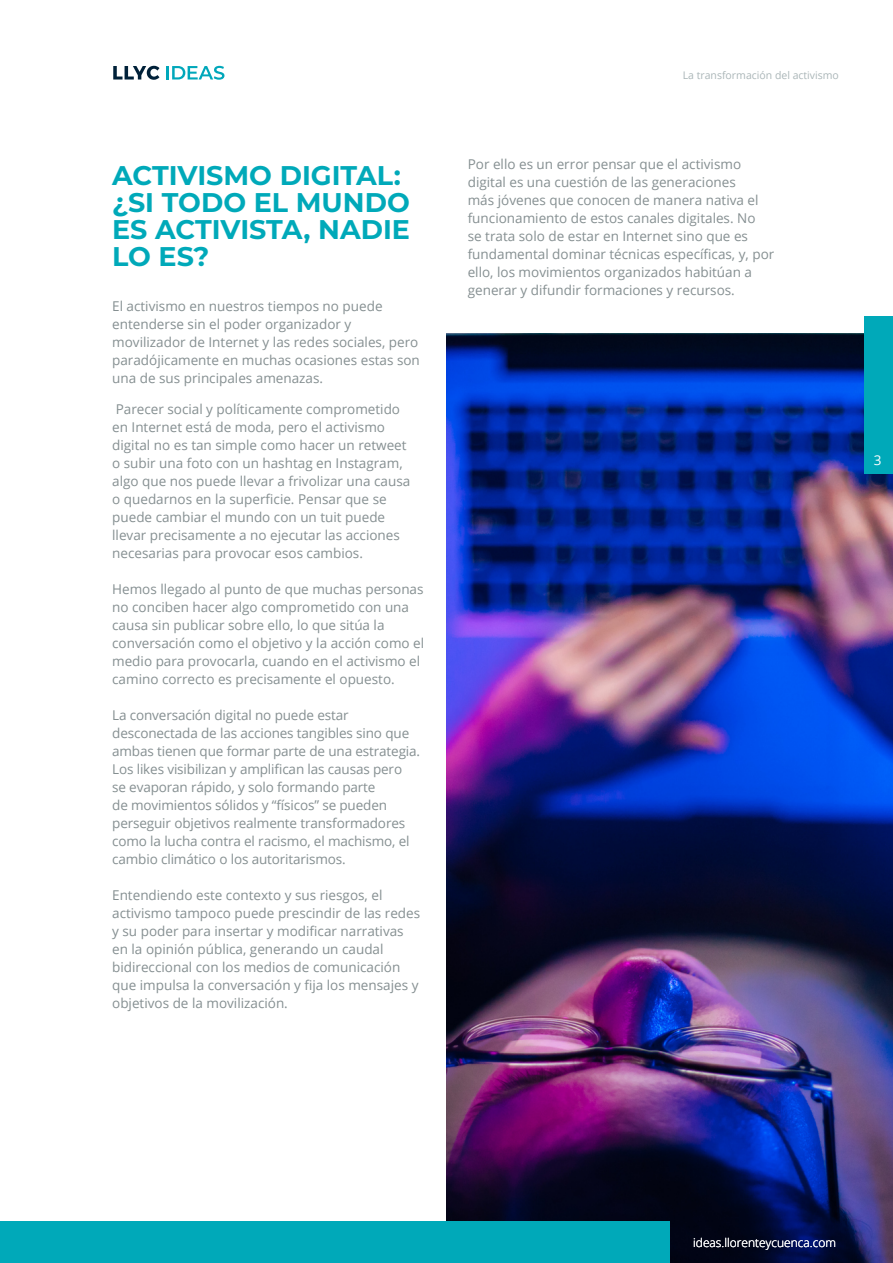
<style>
.page{position:relative;width:893px;height:1263px;background:#fff}
.page>*{position:absolute;margin:0;border:0;box-sizing:border-box;transform-origin:0 0}
.t1{font:700 27px/27px "Montserrat";color:#00a9b9}
.t2{font:13.5px/18px "Open Sans";color:#858f91}
.t3{font:13.5px "Open Sans";color:#fff}
.t4{font:300 12px "Open Sans";color:#fff}
.t5{font:10.5px "Open Sans";color:#aab6b8}
</style>
<div class="page">
<img style="left:446px;top:334px;width:447px;height:929px">
<div style="left:864px;top:316px;width:29px;height:158px;background:#00a9b9"></div>
<div style="left:0;top:1221px;width:669px;height:42px;background:#00a9b9"></div>
<svg style="left:166px;top:66px;width:58px;height:14px"></svg>
<svg style="left:113px;top:66px;width:46px;height:14px"></svg>
<h1 class="t1" style="left:112px;top:160px;width:299px">ACTIVISMO DIGITAL: ¿SI TODO EL MUNDO<br>ES ACTIVISTA, NADIE<br>LO ES?</h1>
<p class="t2" style="left:112px;top:296px;width:309px">El activismo en nuestros tiempos no puede entenderse sin el poder organizador y movilizador de Internet y las redes sociales, pero paradójicamente en muchas ocasiones estas son una de sus principales amenazas.</p>
<p class="t2" style="left:112px;top:400px;width:300px">Parecer social y políticamente comprometido en Internet está de moda, pero el activismo digital no es tan simple como hacer un retweet o subir una foto con un hashtag en Instagram, algo que nos puede llevar a frivolizar una causa o quedarnos en la superficie. Pensar que se puede cambiar el mundo con un tuit puede llevar precisamente a no ejecutar las acciones necesarias para provocar esos cambios.</p>
<p class="t2" style="left:112px;top:580px;width:314px">Hemos llegado al punto de que muchas personas no conciben hacer algo comprometido con una causa sin publicar sobre ello, lo que sitúa la conversación como el objetivo y la acción como el medio para provocarla, cuando en el activismo el camino correcto es precisamente el opuesto.</p>
<p class="t2" style="left:112px;top:706px;width:309px">La conversación digital no puede estar desconectada de las acciones tangibles sino que ambas tienen que formar parte de una estrategia.<br>Los likes visibilizan y amplifican las causas pero<br>se evaporan rápido, y solo formando parte<br>de movimientos sólidos y “físicos” se pueden perseguir objetivos realmente transformadores como la lucha contra el racismo, el machismo, el cambio climático o los autoritarismos.</p>
<p class="t2" style="left:112px;top:886px;width:310px">Entendiendo este contexto y sus riesgos, el activismo tampoco puede prescindir de las redes y su poder para insertar y modificar narrativas en la opinión pública, generando un caudal bidireccional con los medios de comunicación que impulsa la conversación y fija los mensajes y objetivos de la movilización.</p>
<p class="t5" style="left:683px;top:68px;width:158px">La transformación del activismo</p>
<p class="t2" style="left:468px;top:154px;width:308px">Por ello es un error pensar que el activismo digital es una cuestión de las generaciones<br>más jóvenes que conocen de manera nativa el funcionamiento de estos canales digitales. No<br>se trata solo de estar en Internet sino que es fundamental dominar técnicas específicas, y, por ello, los movimientos organizados habitúan a generar y difundir formaciones y recursos.</p>
<p class="t3" style="left:874px;top:451px;width:9px">3</p>
<p class="t4" style="left:693px;top:1234px;width:144px">ideas.llorenteycuenca.com</p>
</div>
